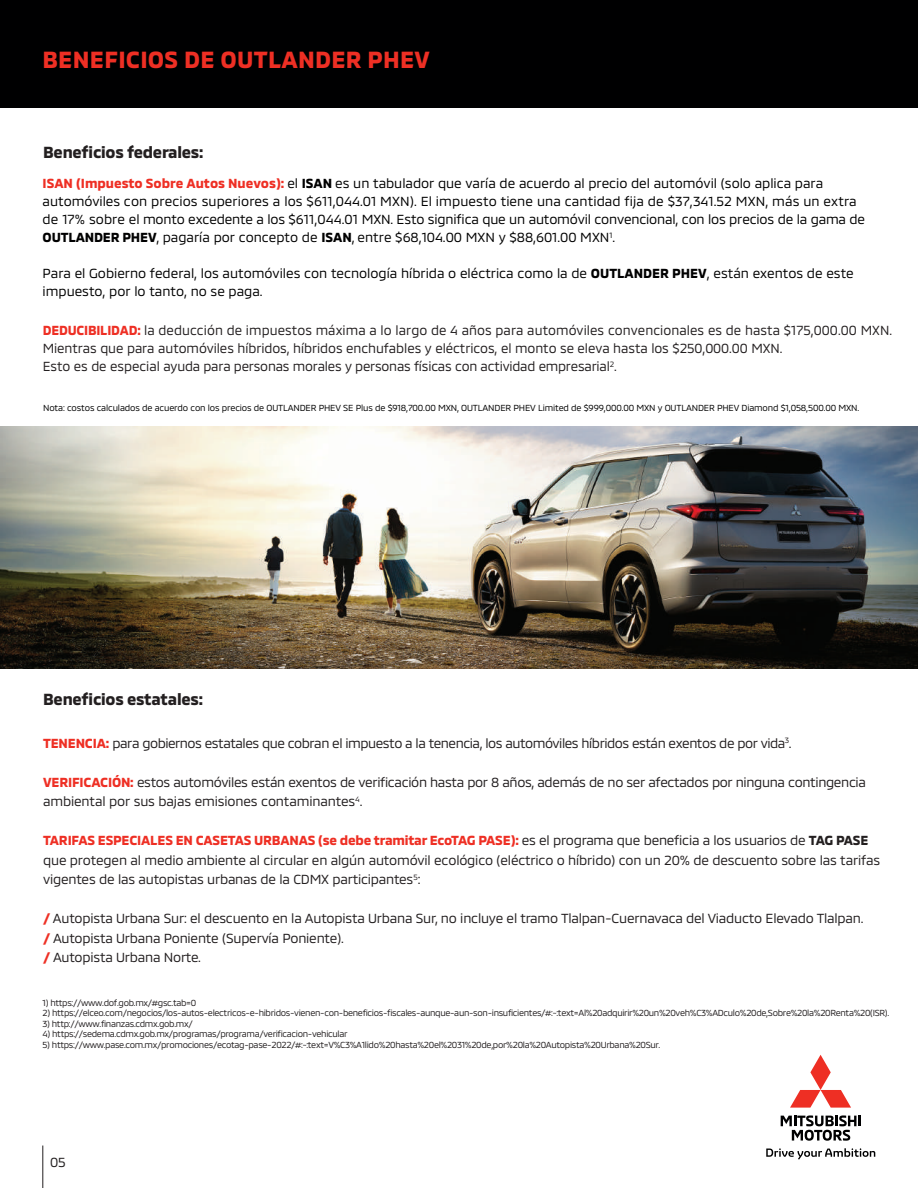
<style>
.page{position:relative;width:918px;height:1188px;background:#fff}
.page>*{position:absolute;margin:0;border:0;box-sizing:border-box;transform-origin:0 0}
.t1{font:700 24px "MMC";letter-spacing:.01em;color:#ee2f24}
.t2{font:700 16.5px "MMC";letter-spacing:-.015em;color:#231f20}
.t3{font:13.5px/19.5px "MMC";letter-spacing:-.015em;color:#231f20}
.t4{font:13.5px/18px "MMC";color:#000001}
.t5{font:13.5px "MMC";letter-spacing:-.035em;color:#231f20}
.t6{font:9px "MMC";letter-spacing:-.035em;color:#231f20}
.t7{font:9px "MMC";letter-spacing:-.015em;color:#000001}
.s1{font-weight:700;color:#ee2f24}
.s2{font-weight:700}
</style>
<div class="page">
<svg style="left:781px;top:1115px;width:80px;height:26px"></svg>
<svg style="left:790px;top:1055px;width:61px;height:53px"></svg>
<svg style="left:766px;top:1148px;width:109px;height:12px"></svg>
<div style="left:0;top:0;width:918px;height:108px;background:#000001"></div>
<hr style="left:42px;top:1146px;width:1px;height:42px;background:#231f20">
<img style="left:0;top:427px;width:918px;height:241px">
<h1 class="t1" style="left:43px;top:41px;width:389px">BENEFICIOS DE OUTLANDER PHEV</h1>
<p class="t2" style="left:43px;top:139px;width:162px">Beneficios federales:</p>
<p class="t4" style="left:43px;top:173px;width:824px"><span class="s1">ISAN (Impuesto Sobre Autos Nuevos):</span> el <span class="s2">ISAN</span> es un tabulador que varía de acuerdo al precio del automóvil (solo aplica para automóviles con precios superiores a los $611,044.01 MXN). El impuesto tiene una cantidad fija de $37,341.52 MXN, más un extra de 17% sobre el monto excedente a los $611,044.01 MXN. Esto significa que un automóvil convencional, con los precios de la gama de <span class="s2">OUTLANDER PHEV</span>, pagaría por concepto de <span class="s2">ISAN</span>, entre $68,104.00 MXN y $88,601.00 MXN<sup>1</sup>.</p>
<p class="t4" style="left:43px;top:263px;width:813px">Para el Gobierno federal, los automóviles con tecnología híbrida o eléctrica como la de <span class="s2">OUTLANDER PHEV</span>, están exentos de este impuesto, por lo tanto, no se paga.</p>
<p class="t3" style="left:43px;top:320px;width:851px;line-height:18px"><span class="s1">DEDUCIBILIDAD:</span> la deducción de impuestos máxima a lo largo de 4 años para automóviles convencionales es de hasta $175,000.00 MXN.<br>Mientras que para automóviles híbridos, híbridos enchufables y eléctricos, el monto se eleva hasta los $250,000.00 MXN.<br>Esto es de especial ayuda para personas morales y personas físicas con actividad empresarial<sup>2</sup>.</p>
<p class="t7" style="left:43px;top:401px;width:818px">Nota: costos calculados de acuerdo con los precios de OUTLANDER PHEV SE Plus de $918,700.00 MXN, OUTLANDER PHEV Limited de $999,000.00 MXN y OUTLANDER PHEV Diamond $1,058,500.00 MXN.</p>
<p class="t2" style="left:43px;top:686px;width:161px">Beneficios estatales:</p>
<p class="t5" style="left:43px;top:732px;width:750px"><span class="s1">TENENCIA:</span> para gobiernos estatales que cobran el impuesto a la tenencia, los automóviles híbridos están exentos de por vida<sup>3</sup>.</p>
<p class="t3" style="left:43px;top:771px;width:824px"><span class="s1">VERIFICACIÓN:</span> estos automóviles están exentos de verificación hasta por 8 años, además de no ser afectados por ninguna contingencia</p>
<p class="t3" style="left:43px;top:790px;width:321px">ambiental por sus bajas emisiones contaminantes<sup>4</sup>.</p>
<p class="t3" style="left:43px;top:829px;width:839px"><span class="s1">TARIFAS ESPECIALES EN CASETAS URBANAS (se debe tramitar EcoTAG PASE):</span> es el programa que beneficia a los usuarios de <span class="s2">TAG PASE </span>que protegen al medio ambiente al circular en algún automóvil ecológico (eléctrico o híbrido) con un 20% de descuento sobre las tarifas vigentes de las autopistas urbanas de la CDMX participantes<sup>5</sup>:</p>
<p class="t3" style="left:43px;top:907px;width:822px"><span class="s1">/</span> Autopista Urbana Sur: el descuento en la Autopista Urbana Sur, no incluye el tramo Tlalpan-Cuernavaca del Viaducto Elevado Tlalpan. <span class="s1">/</span> Autopista Urbana Poniente (Supervía Poniente).<br><span class="s1">/</span> Autopista Urbana Norte.</p>
<p class="t6" style="left:43px;top:995px;width:155px">1) https://www.dof.gob.mx/#gsc.tab=0</p>
<p class="t6" style="left:43px;top:1006px;width:848px">2) https://elceo.com/negocios/los-autos-electricos-e-hibridos-vienen-con-beneficios-fiscales-aunque-aun-son-insuficientes/#:~:text=Al%20adquirir%20un%20veh%C3%ADculo%20de,Sobre%20la%20Renta%20(ISR).</p>
<p class="t6" style="left:43px;top:1016px;width:152px">3) http://www.finanzas.cdmx.gob.mx/</p>
<p class="t6" style="left:43px;top:1027px;width:307px">4) https://sedema.cdmx.gob.mx/programas/programa/verificacion-vehicular</p>
<p class="t6" style="left:43px;top:1037px;width:619px">5) https://www.pase.com.mx/promociones/ecotag-pase-2022/#:~:text=V%C3%A1lido%20hasta%20el%2031%20de,por%20la%20Autopista%20Urbana%20Sur.</p>
<p class="t3" style="left:50px;top:1151px;width:17px">05</p>
</div>
